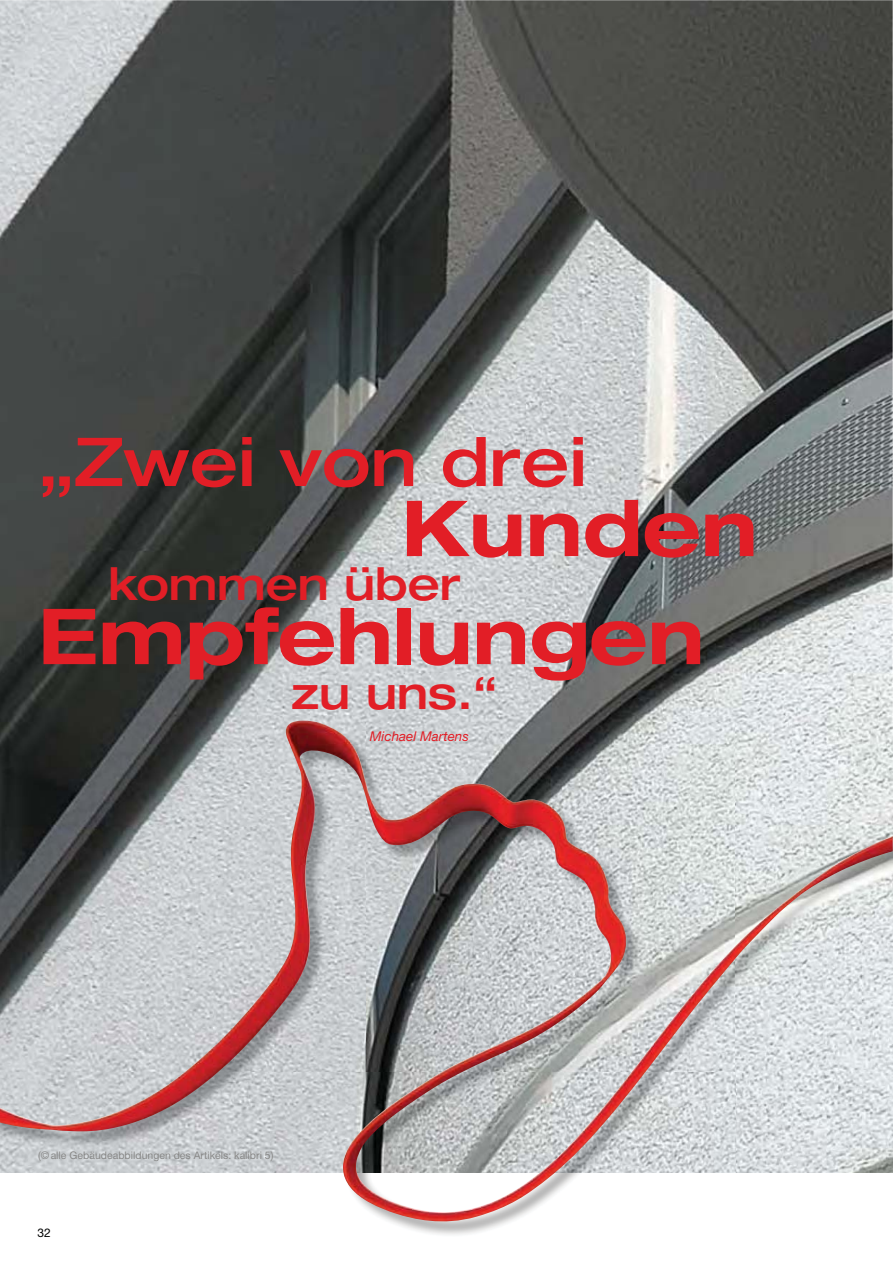
<style>
.page{position:relative;width:893px;height:1263px;background:#fff}
.page>*{position:absolute;margin:0;border:0;box-sizing:border-box;transform-origin:0 0}
.t1{font:700 expanded 77.4px "Helvetica Neue LT Pro";letter-spacing:-.005em;color:#e21e26}
.t2{font:500 expanded 67.5px "Helvetica Neue LT Pro";color:#e21e26}
.t3{font:500 expanded 45.15px "Helvetica Neue LT Pro";letter-spacing:-.005em;color:#e21e26}
.t4{font:italic 13.5px "Helvetica Neue LT Std";color:#e21e26}
.t5{font:12px "Helvetica Neue LT Pro";color:#010202}
.t6{font:10.5px "Helvetica Neue LT Pro";color:#878786}
</style>
<div class="page">
<img style="left:0;top:0;width:893px;height:721px">
<img style="left:0;top:721px;width:893px;height:502px">
<h2 class="t2" style="left:38px;top:423px;width:550px">„Zwei von drei</h2>
<h1 class="t1" style="left:402px;top:501px;width:358px">Kunden</h1>
<h3 class="t3" style="left:108px;top:558px;width:354px">kommen über</h3>
<h1 class="t1" style="left:38px;top:609px;width:668px">Empfehlungen</h1>
<h3 class="t3" style="left:292px;top:667px;width:207px">zu uns.“</h3>
<p class="t4" style="left:370px;top:729px;width:101px">Michael Martens</p>
<p class="t6" style="left:38px;top:1152px;width:237px">(© alle Gebäudeabbildungen des Artikels: kalibri 5)</p>
<p class="t5" style="left:38px;top:1229px;width:15px">32</p>
</div>
